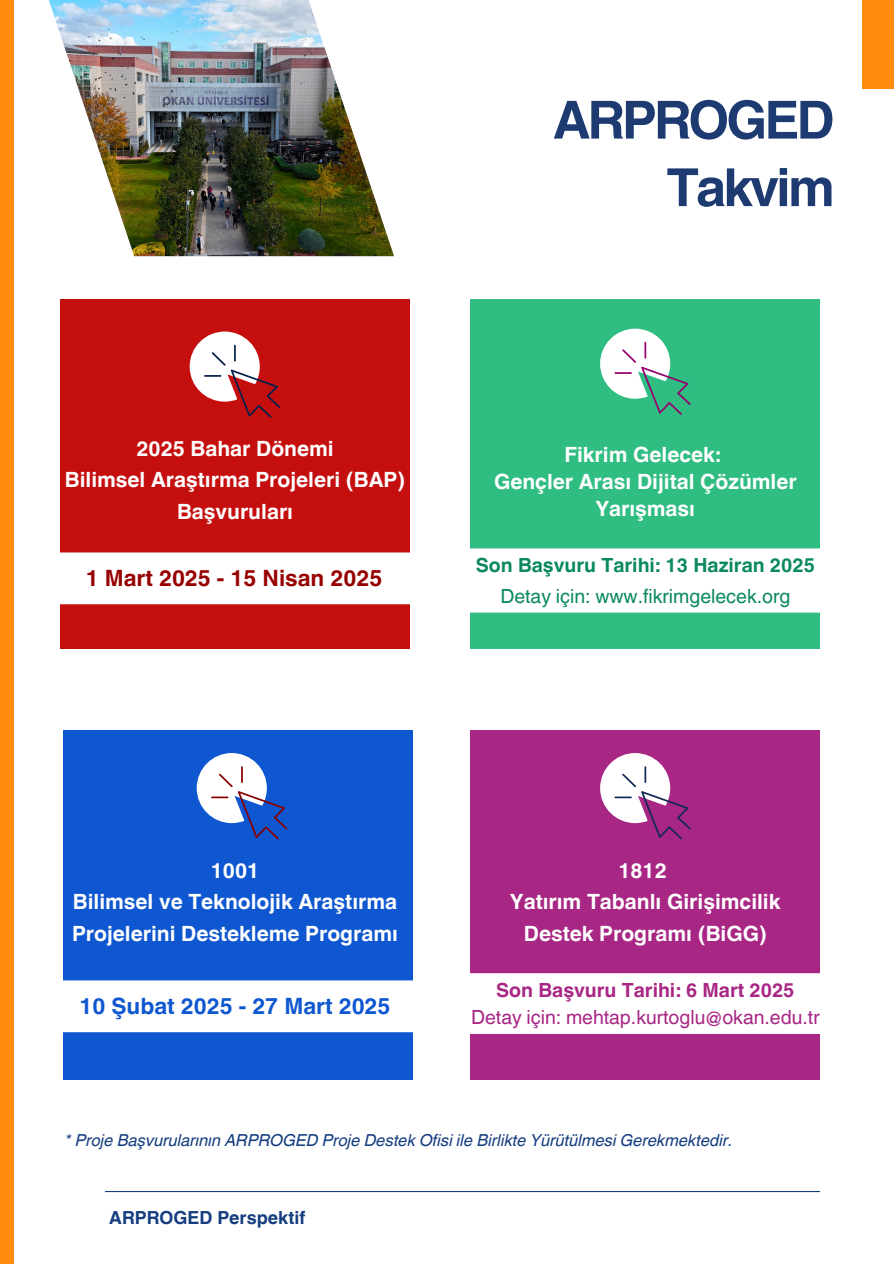
<style>
.page{position:relative;width:894px;height:1264px;background:#fff}
.page>*{position:absolute;margin:0;border:0;box-sizing:border-box;transform-origin:0 0}
.t1{font:700 52.5px/67.5px "Helvetica World";letter-spacing:-.055em;color:#1d3a71;text-align:right}
.t2{font:700 22.5px "Helvetica World";color:#0f57d0}
.t3{font:700 22.5px "Helvetica World";color:#970000}
.t4{font:700 21px/31.5px "Helvetica World";color:#fff;text-align:center}
.t5{font:19.5px "Helvetica World";color:#a82684}
.t6{font:19.5px "Helvetica World";color:#0a895f}
.t7{font:700 19.5px "Helvetica World";color:#0a895f}
.t8{font:700 19.5px "Helvetica World";color:#a82684}
.t9{font:700 18px "Helvetica World";color:#153d7f}
.t10{font:italic 16.5px "Helvetica World";color:#153d7f}
</style>
<div class="page">
<div style="left:60px;top:300px;width:349px;height:349px;background:#c50f0f"></div>
<div style="left:54px;top:552px;width:365px;height:52px;background:#fff"></div>
<div style="left:470px;top:730px;width:349px;height:349px;background:#a82684"></div>
<hr style="left:105px;top:1190px;width:714px;height:2px;background:#153d7f">
<svg style="left:190px;top:331px;width:90px;height:87px"></svg>
<svg style="left:600px;top:753px;width:90px;height:86px"></svg>
<div style="left:0;top:0;width:13px;height:1263px;background:#ff8c0f"></div>
<div style="left:862px;top:0;width:31px;height:89px;background:#ff8c0f"></div>
<div style="left:63px;top:730px;width:349px;height:349px;background:#0f57d0"></div>
<div style="left:52px;top:980px;width:365px;height:52px;background:#fff"></div>
<svg style="left:197px;top:753px;width:90px;height:86px"></svg>
<div style="left:429px;top:973px;width:405px;height:60px;background:#fff"></div>
<div style="left:470px;top:300px;width:349px;height:349px;background:#2fbd81"></div>
<div style="left:466px;top:548px;width:365px;height:64px;background:#fff"></div>
<svg style="left:600px;top:329px;width:90px;height:86px"></svg>
<img style="left:49px;top:0;width:345px;height:256px">
<h1 class="t1" style="left:553px;top:87px;width:283px">ARPROGED<br>Takvim</h1>
<p class="t4" style="left:65px;top:432px;width:342px">2025 Bahar Dönemi<br>Bilimsel Araştırma Projeleri (BAP)<br>Başvuruları</p>
<p class="t3" style="left:86px;top:564px;width:298px">1 Mart 2025 - 15 Nisan 2025</p>
<p class="t4" style="left:494px;top:441px;width:304px;line-height:27px">Fikrim Gelecek:<br>Gençler Arası Dijital Çözümler<br>Yarışması</p>
<p class="t7" style="left:475px;top:553px;width:340px">Son Başvuru Tarihi: 13 Haziran 2025</p>
<p class="t6" style="left:500px;top:585px;width:291px">Detay için: www.fikrimgelecek.org</p>
<p class="t4" style="left:72px;top:854px;width:327px">1001<br>Bilimsel ve Teknolojik Araştırma<br>Projelerini Destekleme Programı</p>
<p class="t2" style="left:79px;top:992px;width:312px">10 Şubat 2025 - 27 Mart 2025</p>
<p class="t4" style="left:510px;top:854px;width:272px">1812<br>Yatırım Tabanlı Girişimcilik<br>Destek Programı (BiGG)</p>
<p class="t8" style="left:496px;top:978px;width:300px">Son Başvuru Tarihi: 6 Mart 2025</p>
<p class="t5" style="left:471px;top:1005px;width:350px">Detay için: mehtap.kurtoglu@okan.edu.tr</p>
<p class="t10" style="left:65px;top:1130px;width:669px">* Proje Başvurularının ARPROGED Proje Destek Ofisi ile Birlikte Yürütülmesi Gerekmektedir.</p>
<p class="t9" style="left:109px;top:1207px;width:197px">ARPROGED Perspektif</p>
</div>
